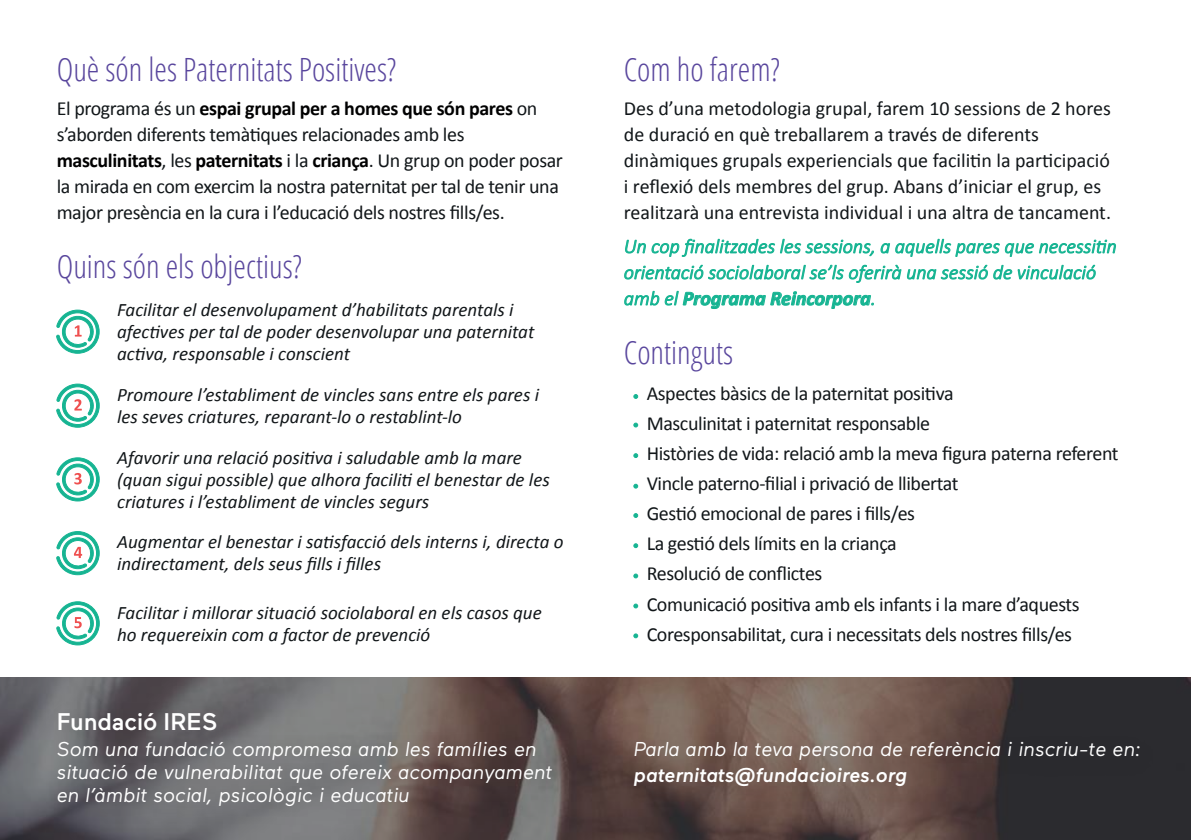
<style>
.page{position:relative;width:1191px;height:840px;background:#fff}
.page>*{position:absolute;margin:0;border:0;box-sizing:border-box;transform-origin:0 0}
.t1{font:300 32px "Open Sans Condensed";color:#59469d}
.t2{font:500 24px "Maax";color:#fff}
.t3{font:20px/30px "Calibri";letter-spacing:-.02em;color:#111619}
.t4{font:20px/26px "Calibri";color:#111619}
.t5{font:italic 20px/23px "Maax";color:#fff}
.t6{font:italic 300 20px/26px "Calibri";color:#16b492}
.t7{font:italic 500 20px "Maax";color:#fff}
.t8{font:italic 19px/22px "Calibri";color:#111619}
.s1{font-weight:700;color:#000001}
.s2{font-weight:700}
</style>
<div class="page">
<svg style="left:0;top:677px;width:1191px;height:162px;background:#5d504d"></svg>
<img style="left:28px;top:680px;width:571px;height:159px">
<img style="left:605px;top:710px;width:579px;height:128px">
<svg style="left:624px;top:238px;width:491px;height:44px"></svg>
<svg style="left:624px;top:290px;width:35px;height:16px"></svg>
<svg style="left:665px;top:291px;width:208px;height:17px"></svg>
<svg style="left:56px;top:310px;width:43px;height:43px"></svg>
<svg style="left:56px;top:383px;width:43px;height:44px"></svg>
<svg style="left:56px;top:457px;width:43px;height:44px"></svg>
<svg style="left:56px;top:531px;width:43px;height:43px"></svg>
<svg style="left:56px;top:601px;width:43px;height:43px"></svg>
<svg style="left:634px;top:394px;width:4px;height:4px"></svg>
<svg style="left:634px;top:423px;width:4px;height:4px"></svg>
<svg style="left:634px;top:484px;width:4px;height:4px"></svg>
<svg style="left:634px;top:513px;width:4px;height:4px"></svg>
<svg style="left:634px;top:543px;width:4px;height:4px"></svg>
<svg style="left:634px;top:573px;width:4px;height:4px"></svg>
<svg style="left:634px;top:603px;width:4px;height:4px"></svg>
<svg style="left:634px;top:633px;width:4px;height:4px"></svg>
<svg style="left:634px;top:453px;width:4px;height:4px"></svg>
<h1 class="t1" style="left:57px;top:48px;width:341px">Què són les Paternitats Positives?</h1>
<p class="t3" style="left:57px;top:95px;width:508px;line-height:26px">El programa és un <span class="s1">espai grupal per a homes que són pares</span> on s’aborden diferents temàtiques relacionades amb les <span class="s1">masculinitats</span>, les <span class="s1">paternitats</span> i la <span class="s1">criança</span>. Un grup on poder posar la mirada en com exercim la nostra paternitat per tal de tenir una major presència en la cura i l’educació dels nostres fills/es.</p>
<h1 class="t1" style="left:57px;top:244px;width:247px">Quins són els objectius?</h1>
<p class="t8" style="left:117px;top:297px;width:419px">Facilitar el desenvolupament d’habilitats parentals i afectives per tal de poder desenvolupar una paternitat activa, responsable i conscient</p>
<p class="t8" style="left:117px;top:383px;width:423px">Promoure l’establiment de vincles sans entre els pares i les seves criatures, reparant-lo o restablint-lo</p>
<p class="t8" style="left:117px;top:445px;width:434px">Afavorir una relació positiva i saludable amb la mare (quan sigui possible) que alhora faciliti el benestar de les criatures i l’establiment de vincles segurs</p>
<p class="t8" style="left:117px;top:530px;width:448px">Augmentar el benestar i satisfacció dels interns i, directa o indirectament, dels seus fills i filles</p>
<p class="t8" style="left:117px;top:600px;width:426px">Facilitar i millorar situació sociolaboral en els casos que ho requereixin com a factor de prevenció</p>
<h1 class="t1" style="left:624px;top:48px;width:157px">Com ho farem?</h1>
<p class="t4" style="left:624px;top:95px;width:489px">Des d’una metodologia grupal, farem 10 sessions de 2 hores de duració en què treballarem a través de diferents dinàmiques grupals experiencials que facilitin la participació i reflexió dels membres del grup. Abans d’iniciar el grup, es realitzarà una entrevista individual i una altra de tancament.</p>
<p class="t6" style="left:624px;top:233px;width:494px">Un cop finalitzades les sessions, a aquells pares que necessitin orientació sociolaboral se’ls oferirà una sessió de vinculació amb el <span class="s2">Programa Reincorpora</span>.</p>
<h1 class="t1" style="left:624px;top:330px;width:111px">Continguts</h1>
<p class="t3" style="left:646px;top:378px;width:473px">Aspectes bàsics de la paternitat positiva<br>Masculinitat i paternitat responsable<br>Històries de vida: relació amb la meva figura paterna referent Vincle paterno-filial i privació de llibertat<br>Gestió emocional de pares i fills/es<br>La gestió dels límits en la criança<br>Resolució de conflictes<br>Comunicació positiva amb els infants i la mare d’aquests Coresponsabilitat, cura i necessitats dels nostres fills/es</p>
<p class="t2" style="left:57px;top:708px;width:163px">Fundació IRES</p>
<p class="t5" style="left:57px;top:737px;width:497px">Som una fundació compromesa amb les famílies en situació de vulnerabilitat que ofereix acompanyament en l’àmbit social, psicològic i educatiu</p>
<p class="t5" style="left:634px;top:737px;width:509px">Parla amb la teva persona de referència i inscriu-te en:</p>
<p class="t7" style="left:634px;top:763px;width:275px">paternitats@fundacioires.org</p>
</div>
